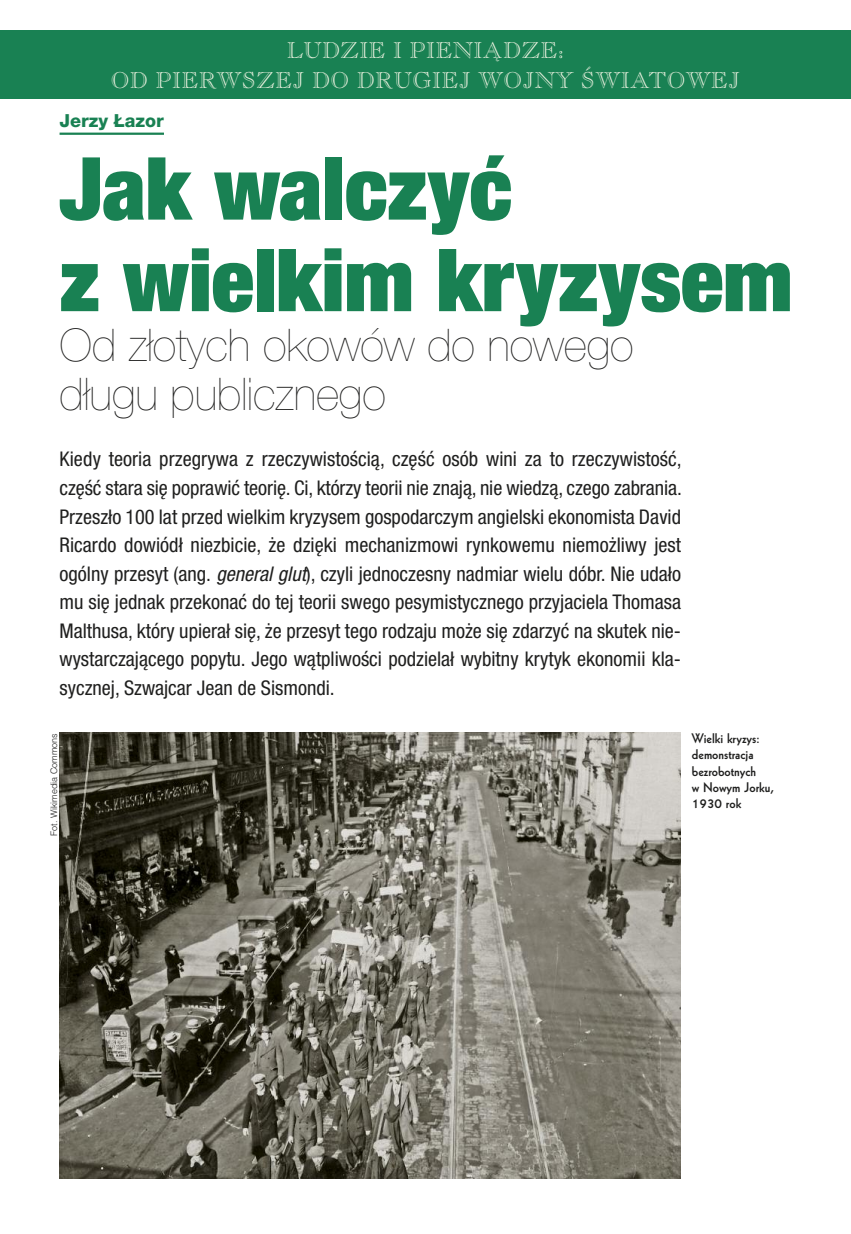
<style>
.page{position:relative;width:851px;height:1234px;background:#fff}
.page>*{position:absolute;margin:0;border:0;box-sizing:border-box;transform-origin:0 0}
.t1{font:900 condensed 87px/91.5px "Helvetica Neue LT Com";color:#198153}
.t2{font:200 45px/49.5px "Helvetica Neue LT Com";color:#1f1f1e}
.t3{font:22.5px/30px "Caslon Opnface EU";letter-spacing:.05em;color:#eaf1df;text-align:center}
.t4{font:condensed 20.25px/28.5px "Helvetica Neue LT Com";color:#1f1f1e;text-align:justify}
.t5{font:800 18px "Helvetica Neue LT Com";color:#198153}
.t6{font:700 13.5px/16.2px "Geometric 231 EU";color:#1f1f1e}
.t7{font:300 9px "Helvetica";color:#1f1f1e}
.s1{font-style:italic}
</style>
<div class="page">
<hr style="left:60px;top:132px;width:104px;height:3px;background:#198153">
<img style="left:60px;top:732px;width:620px;height:446px">
<div style="left:0;top:30px;width:850px;height:68px;background:#198153"></div>
<p class="t3" style="left:111px;top:35px;width:630px">LUDZIE I PIENIĄDZE:<br>OD PIERWSZEJ DO DRUGIEJ WOJNY ŚWIATOWEJ</p>
<p class="t5" style="left:60px;top:110px;width:106px">Jerzy Łazor</p>
<h1 class="t1" style="left:60px;top:141px;width:734px">Jak walczyć<br>z wielkim kryzysem</h1>
<h2 class="t2" style="left:60px;top:320px;width:575px">Od złotych okowów do nowego długu publicznego</h2>
<p class="t4" style="left:60px;top:444px;width:623px">Kiedy teoria przegrywa z rzeczywistością, część osób wini za to rzeczywistość, część stara się poprawić teorię. Ci, którzy teorii nie znają, nie wiedzą, czego zabrania.<br>Przeszło 100 lat przed wielkim kryzysem gospodarczym angielski ekonomista David Ricardo dowiódł niezbicie, że dzięki mechanizmowi rynkowemu niemożliwy jest ogólny przesyt (ang. <span class="s1">general glut</span>), czyli jednoczesny nadmiar wielu dóbr. Nie udało mu się jednak przekonać do tej teorii swego pesymistycznego przyjaciela Thomasa Malthusa, który upierał się, że przesyt tego rodzaju może się zdarzyć na skutek nie&shy;wystarczającego popytu. Jego wątpliwości podzielał wybitny krytyk ekonomii kla&shy;sycznej, Szwajcar Jean de Sismondi.</p>
<p class="t7" style="left:46px;top:835px;width:104px;rotate:-90deg">Fot. Wikimedia Commons</p>
<p class="t6" style="left:691px;top:730px;width:84px">Wielki kryzys: demonstracja bezrobotnych<br>w Nowym Jorku,<br>1930 rok</p>
</div>
